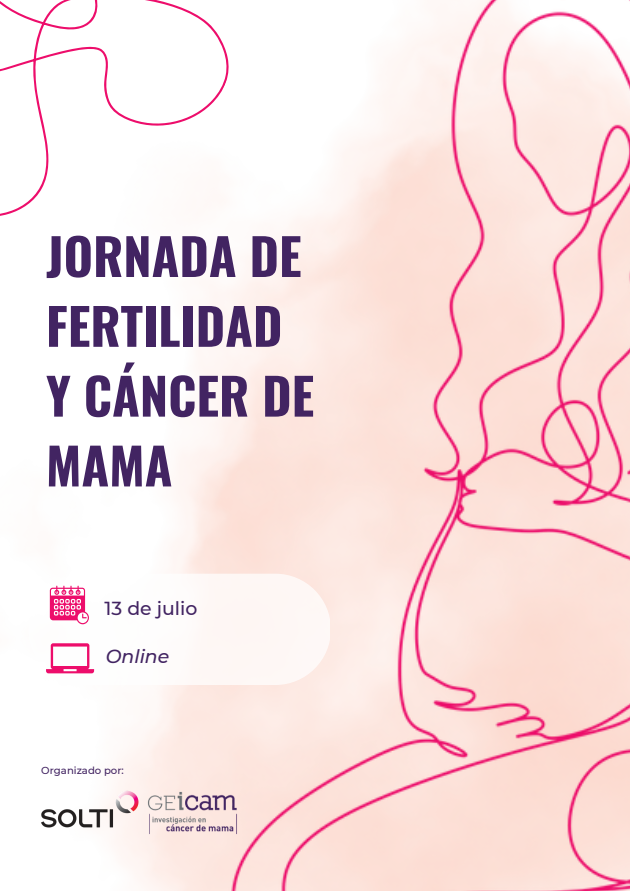
<style>
.page{position:relative;width:630px;height:891px;background:#fff}
.page>*{position:absolute;margin:0;border:0;box-sizing:border-box;transform-origin:0 0}
.t1{font:700 50.4px/70px "Oswald";color:#422462}
.t2{font:500 18.8px "Montserrat";color:#422462}
.t3{font:italic 500 18.8px "Montserrat";color:#422462}
.t4{font:500 10px "Montserrat";color:#422462}
</style>
<div class="page">
<img style="left:215px;top:0;width:415px;height:891px">
<div style="left:28px;top:574px;width:302px;height:111px;background:#fef9f8;border-radius:56px"></div>
<svg style="left:0;top:0;width:253px;height:290px"></svg>
<img style="left:41px;top:790px;width:106px;height:40px">
<img style="left:147px;top:790px;width:91px;height:46px">
<svg style="left:46px;top:643px;width:48px;height:30px"></svg>
<svg style="left:50px;top:586px;width:39px;height:38px"></svg>
<p class="t1" style="left:46px;top:219px;width:257px">JORNADA DE<br>FERTILIDAD</p>
<p class="t1" style="left:46px;top:359px;width:270px">Y CÁNCER DE<br>MAMA</p>
<p class="t2" style="left:105px;top:597px;width:94px">13 de julio</p>
<p class="t3" style="left:106px;top:645px;width:65px">Online</p>
<p class="t4" style="left:41px;top:764px;width:84px">Organizado por:</p>
</div>
